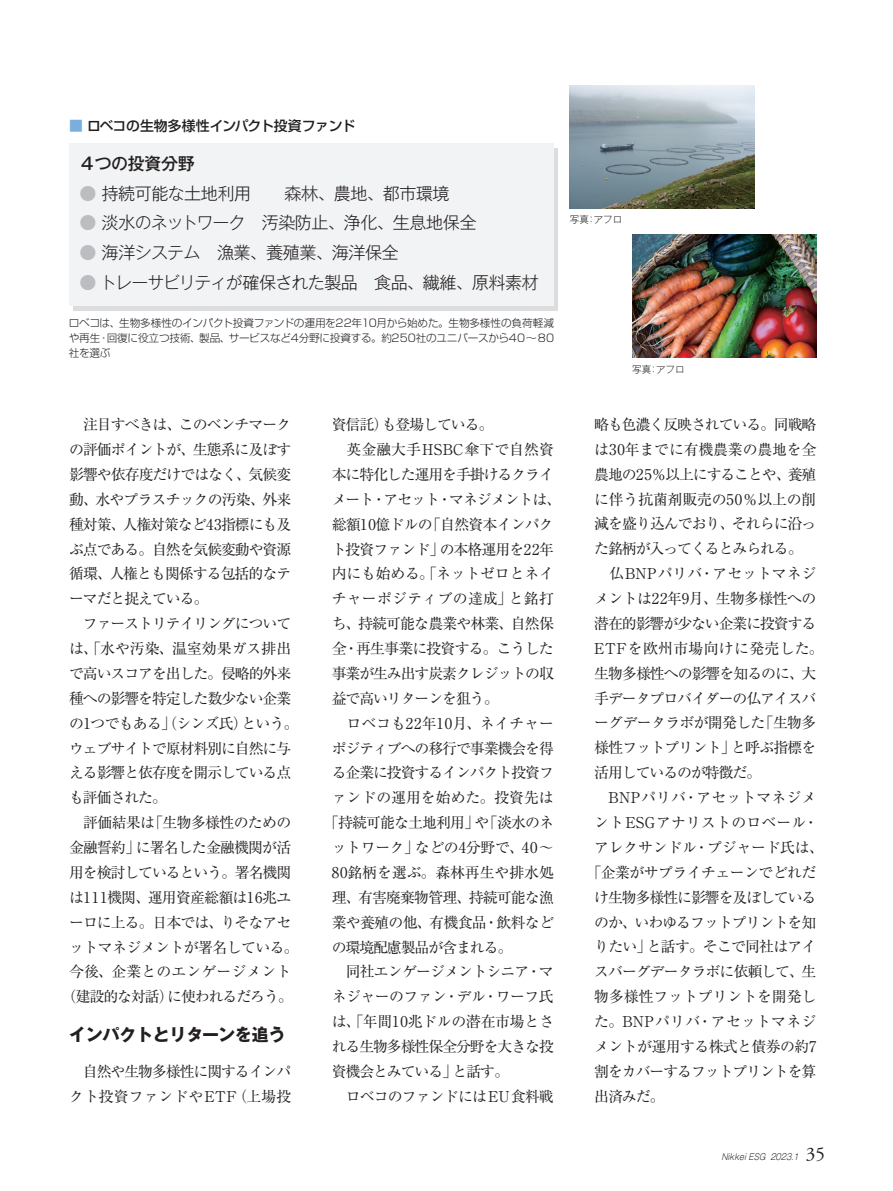
<style>
.page{position:relative;width:893px;height:1191px;background:#fff}
.page>*{position:absolute;margin:0;border:0;box-sizing:border-box;transform-origin:0 0}
.t1{font:19.2px "Adobe Garamond Pro";color:#231f20}
.t2{font:300 16.95px "Gothic MB101 Pr 6 N";letter-spacing:-.025em;color:#231f20}
.t3{font:700 16.95px "Gothic MB101 Pr 6 N";letter-spacing:-.015em;color:#231f20}
.t4{font:500 16.95px "Gothic MB101 Pr 6 N";letter-spacing:-.025em;color:#231f20}
.t5{font:14.85px/24.9px "Ryumin Pr 6 N";letter-spacing:-.06em;color:#231f20}
.t6{font:14.85px "Ryumin Pr 6 N";letter-spacing:-.005em;color:#231f20}
.t7{font:14.85px "Ryumin Pr 6 N";letter-spacing:-.035em;color:#231f20}
.t8{font:14.85px "Ryumin Pr 6 N";letter-spacing:-.015em;color:#231f20}
.t9{font:14.85px "Ryumin Pr 6 N";color:#231f20}
.t10{font:14.85px "Ryumin Pr 6 N";letter-spacing:-.02em;color:#231f20}
.t11{font:14.85px "Ryumin Pr 6 N";letter-spacing:-.04em;color:#231f20}
.t12{font:14.85px "Ryumin Pr 6 N";letter-spacing:.005em;color:#231f20}
.t13{font:14.85px "Ryumin Pr 6 N";letter-spacing:.02em;color:#231f20}
.t14{font:14.85px "Ryumin Pr 6 N";letter-spacing:-.01em;color:#231f20}
.t15{font:14.85px "Ryumin Pr 6 N";letter-spacing:.01em;color:#231f20}
.t16{font:14.85px "Ryumin Pr 6 N";letter-spacing:.015em;color:#231f20}
.t17{font:500 13.8px "Shin Go Pr 6 N";letter-spacing:-.015em;color:#231f20}
.t18{font:300 10.65px/14.9px "Shin Go Pr 6 N";letter-spacing:-.025em;color:#231f20;text-align:justify}
.t19{font:300 9.6px "Gothic MB101 Pr 6 N";color:#231f20}
.t20{font:italic 300 8.55px "Gothic MB101 Pr 6 N";color:#231f20;scale:.9 1}
.s1{color:#79aede}
.s2{color:#bcbdc0}
</style>
<div class="page">
<div style="left:73px;top:148px;width:485px;height:163px;background:#dcdddf"></div>
<div style="left:69px;top:143px;width:485px;height:163px;background:#f2f3f4"></div>
<img style="left:570px;top:85px;width:184px;height:123px">
<img style="left:632px;top:235px;width:184px;height:123px">
<p class="t17" style="left:69px;top:114px;width:288px"><span class="s1">■</span> ロベコの生物多様性インパクト投資ファンド</p>
<p class="t4" style="left:79px;top:149px;width:117px">４つの投資分野</p>
<p class="t2" style="left:79px;top:179px;width:372px"><span class="s2">●</span> 持続可能な土地利用　　森林、農地、都市環境</p>
<p class="t2" style="left:79px;top:209px;width:399px"><span class="s2">●</span> 淡水のネットワーク　汚染防止、浄化、生息地保全</p>
<p class="t2" style="left:79px;top:239px;width:321px"><span class="s2">●</span> 海洋システム　漁業、養殖業、海洋保全</p>
<p class="t2" style="left:79px;top:268px;width:461px"><span class="s2">●</span> トレーサビリティが確保された製品　食品、繊維、原料素材</p>
<p class="t18" style="left:69px;top:314px;width:487px">ロベコは、生物多様性のインパクト投資ファンドの運用を22年10月から始めた。生物多様性の負荷軽減や再生・回復に役立つ技術、製品、サービスなど4分野に投資する。約250社のユニバースから40～80社を選ぶ</p>
<p class="t19" style="left:570px;top:211px;width:54px">写真：アフロ</p>
<p class="t19" style="left:632px;top:361px;width:54px">写真：アフロ</p>
<p class="t5" style="left:69px;top:411px;width:224px">　注目すべきは、このベンチマーク</p>
<p class="t5" style="left:69px;top:436px;width:224px">の評価ポイントが、生態系に及ぼす</p>
<p class="t5" style="left:69px;top:461px;width:224px">影響や依存度だけではなく、気候変</p>
<p class="t5" style="left:69px;top:486px;width:224px">動、水やプラスチックの汚染、外来</p>
<p class="t5" style="left:69px;top:511px;width:224px">種対策、人権対策など43指標にも及</p>
<p class="t5" style="left:69px;top:536px;width:224px">ぶ点である。自然を気候変動や資源</p>
<p class="t5" style="left:69px;top:560px;width:224px">循環、人権とも関係する包括的なテ</p>
<p class="t5" style="left:69px;top:585px;width:141px">ーマだと捉えている。</p>
<p class="t5" style="left:69px;top:610px;width:224px">　ファーストリテイリングについて</p>
<p class="t9" style="left:69px;top:637px;width:224px">は、「水や汚染、温室効果ガス排出</p>
<p class="t5" style="left:69px;top:660px;width:224px">で高いスコアを出した。侵略的外来</p>
<p class="t5" style="left:69px;top:685px;width:224px">種への影響を特定した数少ない企業</p>
<p class="t5" style="left:69px;top:710px;width:231px">の1つでもある」（シンズ氏）という。</p>
<p class="t5" style="left:69px;top:734px;width:224px">ウェブサイトで原材料別に自然に与</p>
<p class="t5" style="left:69px;top:759px;width:224px">える影響と依存度を開示している点</p>
<p class="t5" style="left:69px;top:784px;width:100px">も評価された。</p>
<p class="t5" style="left:69px;top:809px;width:224px">　評価結果は「生物多様性のための</p>
<p class="t5" style="left:69px;top:834px;width:224px">金融誓約」に署名した金融機関が活</p>
<p class="t5" style="left:69px;top:859px;width:224px">用を検討しているという。署名機関</p>
<p class="t5" style="left:69px;top:884px;width:224px">は111機関、運用資産総額は16兆ユ</p>
<p class="t5" style="left:69px;top:909px;width:224px">ーロに上る。日本では、りそなアセ</p>
<p class="t7" style="left:69px;top:935px;width:231px">ットマネジメントが署名している。</p>
<p class="t12" style="left:69px;top:960px;width:224px">今後、企業とのエンゲージメント</p>
<p class="t5" style="left:62px;top:983px;width:233px">（建設的な対話）に使われるだろう。</p>
<p class="t3" style="left:69px;top:1020px;width:218px">インパクトとリターンを追う</p>
<p class="t5" style="left:69px;top:1058px;width:224px">　自然や生物多様性に関するインパクト投資ファンドやETF（上場投</p>
<p class="t5" style="left:332px;top:411px;width:164px">資信託）も登場している。</p>
<p class="t9" style="left:332px;top:438px;width:224px">　英金融大手HSBC傘下で自然資</p>
<p class="t5" style="left:332px;top:461px;width:224px">本に特化した運用を手掛けるクライ</p>
<p class="t5" style="left:332px;top:486px;width:231px">メート・アセット・マネジメントは、</p>
<p class="t5" style="left:332px;top:511px;width:224px">総額10億ドルの「自然資本インパク</p>
<p class="t5" style="left:332px;top:536px;width:224px">ト投資ファンド」の本格運用を22年</p>
<p class="t8" style="left:332px;top:562px;width:224px">内にも始める。「ネットゼロとネイ</p>
<p class="t13" style="left:332px;top:587px;width:224px">チャーポジティブの達成」と銘打</p>
<p class="t5" style="left:332px;top:610px;width:224px">ち、持続可能な農業や林業、自然保</p>
<p class="t5" style="left:332px;top:635px;width:224px">全・再生事業に投資する。こうした</p>
<p class="t5" style="left:332px;top:660px;width:224px">事業が生み出す炭素クレジットの収</p>
<p class="t5" style="left:332px;top:685px;width:169px">益で高いリターンを狙う。</p>
<p class="t6" style="left:332px;top:711px;width:224px">　ロベコも22年10月、ネイチャー</p>
<p class="t5" style="left:332px;top:734px;width:224px">ポジティブへの移行で事業機会を得</p>
<p class="t5" style="left:332px;top:759px;width:224px">る企業に投資するインパクト投資フ</p>
<p class="t9" style="left:332px;top:786px;width:224px">ァンドの運用を始めた。投資先は</p>
<p class="t5" style="left:324px;top:809px;width:231px">「持続可能な土地利用」や「淡水のネ</p>
<p class="t10" style="left:332px;top:836px;width:224px">ットワーク」などの4分野で、40～</p>
<p class="t6" style="left:332px;top:860px;width:224px">80銘柄を選ぶ。森林再生や排水処</p>
<p class="t5" style="left:332px;top:884px;width:224px">理、有害廃棄物管理、持続可能な漁</p>
<p class="t5" style="left:332px;top:909px;width:224px">業や養殖の他、有機食品・飲料など</p>
<p class="t5" style="left:332px;top:933px;width:183px">の環境配慮製品が含まれる。</p>
<p class="t5" style="left:332px;top:958px;width:224px">　同社エンゲージメントシニア・マ</p>
<p class="t7" style="left:332px;top:985px;width:224px">ネジャーのファン・デル・ワーフ氏</p>
<p class="t10" style="left:332px;top:1010px;width:224px">は、「年間10兆ドルの潜在市場とさ</p>
<p class="t5" style="left:332px;top:1033px;width:224px">れる生物多様性保全分野を大きな投</p>
<p class="t5" style="left:332px;top:1058px;width:179px">資機会とみている」と話す。</p>
<p class="t5" style="left:332px;top:1083px;width:224px">　ロベコのファンドにはEU食料戦</p>
<p class="t5" style="left:594px;top:411px;width:224px">略も色濃く反映されている。同戦略</p>
<p class="t14" style="left:594px;top:437px;width:224px">は30年までに有機農業の農地を全</p>
<p class="t5" style="left:594px;top:461px;width:224px">農地の25％以上にすることや、養殖</p>
<p class="t8" style="left:594px;top:487px;width:224px">に伴う抗菌剤販売の50％以上の削</p>
<p class="t5" style="left:594px;top:510px;width:224px">減を盛り込んでおり、それらに沿っ</p>
<p class="t5" style="left:594px;top:535px;width:210px">た銘柄が入ってくるとみられる。</p>
<p class="t6" style="left:594px;top:562px;width:224px">　仏BNPパリバ・アセットマネジ</p>
<p class="t11" style="left:594px;top:587px;width:224px">メントは22年9月、生物多様性への</p>
<p class="t5" style="left:594px;top:610px;width:224px">潜在的影響が少ない企業に投資する</p>
<p class="t13" style="left:594px;top:636px;width:231px">ETFを欧州市場向けに発売した。</p>
<p class="t5" style="left:594px;top:660px;width:224px">生物多様性への影響を知るのに、大</p>
<p class="t5" style="left:594px;top:685px;width:224px">手データプロバイダーの仏アイスバ</p>
<p class="t5" style="left:594px;top:709px;width:224px">ーグデータラボが開発した「生物多</p>
<p class="t5" style="left:594px;top:734px;width:224px">様性フットプリント」と呼ぶ指標を</p>
<p class="t5" style="left:594px;top:759px;width:169px">活用しているのが特徴だ。</p>
<p class="t12" style="left:594px;top:786px;width:224px">　BNPパリバ・アセットマネジメ</p>
<p class="t15" style="left:594px;top:810px;width:226px">ントESGアナリストのロベール・</p>
<p class="t8" style="left:594px;top:835px;width:231px">アレクサンドル・プジャード氏は、</p>
<p class="t7" style="left:587px;top:860px;width:231px">「企業がサプライチェーンでどれだ</p>
<p class="t5" style="left:594px;top:884px;width:224px">け生物多様性に影響を及ぼしている</p>
<p class="t5" style="left:594px;top:908px;width:224px">のか、いわゆるフットプリントを知</p>
<p class="t5" style="left:594px;top:933px;width:224px">りたい」と話す。そこで同社はアイ</p>
<p class="t5" style="left:594px;top:958px;width:224px">スバーグデータラボに依頼して、生</p>
<p class="t6" style="left:594px;top:985px;width:224px">物多様性フットプリントを開発し</p>
<p class="t16" style="left:594px;top:1009px;width:224px">た。BNPパリバ・アセットマネジ</p>
<p class="t11" style="left:594px;top:1034px;width:224px">メントが運用する株式と債券の約7</p>
<p class="t5" style="left:594px;top:1058px;width:224px">割をカバーするフットプリントを算</p>
<p class="t5" style="left:594px;top:1082px;width:72px">出済みだ。</p>
<p class="t20" style="left:721px;top:1150px;width:90px">NikkeiESG 2023.1</p>
<p class="t1" style="left:806px;top:1142px;width:21px">35</p>
</div>
